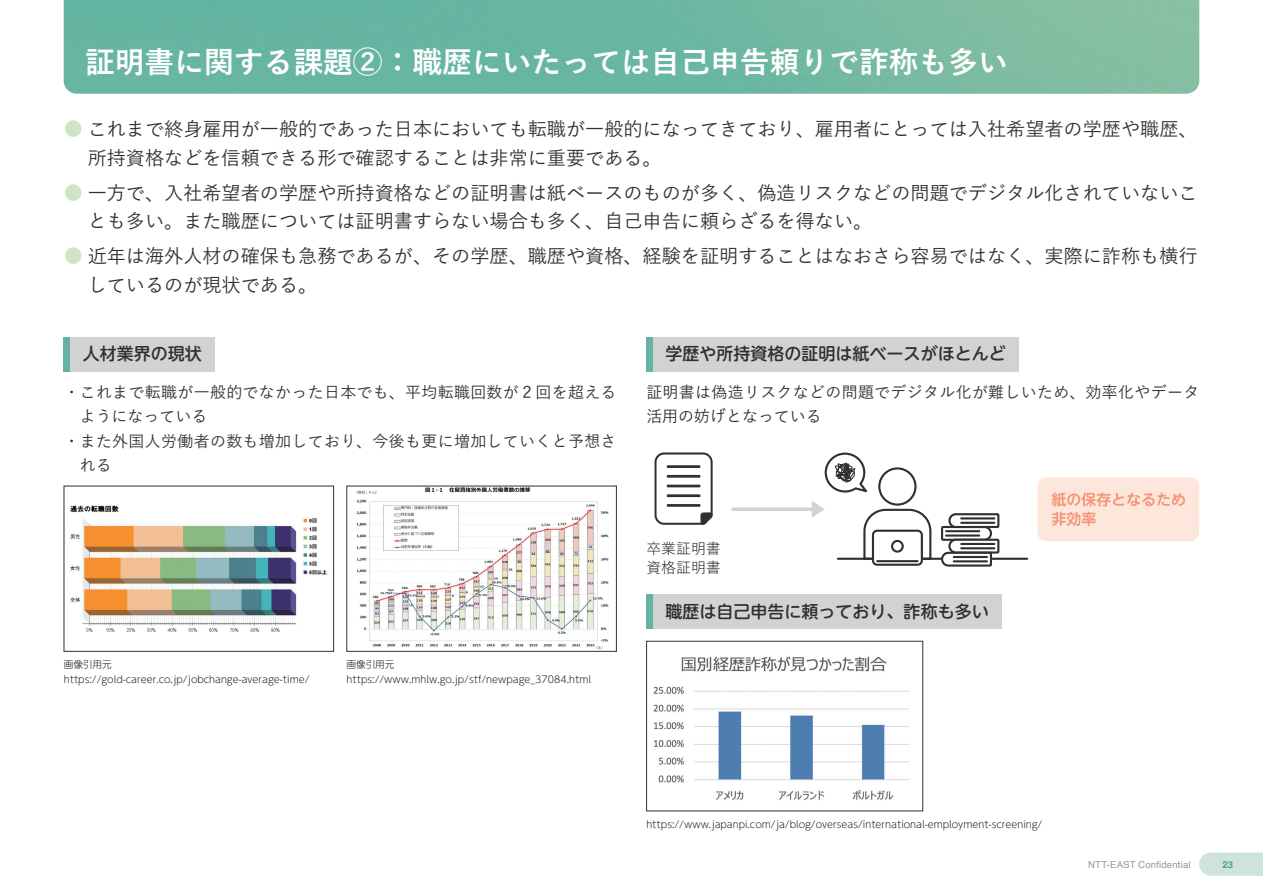
<style>
.page{position:relative;width:1263px;height:893px;background:#fff}
.page>*{position:absolute;margin:0;border:0;box-sizing:border-box;transform-origin:0 0}
.t1{font:700 29.7px "Yu Gothic";color:#fff}
.t2{font:500 19.2px/28.7px "Yu Gothic";color:#312f30}
.t3{font:500 16.95px "UD Shin M Go Pr 6 N";color:#312f30}
.t4{font:500 15.9px/24.5px "Yu Gothic";letter-spacing:.02em;color:#312f30}
.t5{font:500 15.9px "Yu Gothic";color:#312f30}
.t6{font:14.85px/19.2px "Yu Gothic";color:#231f20}
.t7{font:300 9.6px/14.4px "UD Shin M Go Pr 6 N";color:#231f20}
.t8{font:9.6px "Helvetica";letter-spacing:.02em;color:#939598}
.t9{font:700 9.6px "Helvetica";color:#4d9f89}
.s1{color:#cde5c1}
</style>
<div class="page">
<img style="left:64px;top:0;width:1135px;height:94px">
<svg style="left:1199px;top:853px;width:64px;height:23px"></svg>
<div style="left:1037px;top:477px;width:162px;height:64px;background:#fde7dc;border-radius:9px"></div>
<svg style="left:1052px;top:492px;width:133px;height:34px"></svg>
<svg style="left:654px;top:452px;width:59px;height:73px"></svg>
<hr style="left:838px;top:558px;width:189px;height:2px;background:#312f30">
<svg style="left:873px;top:531px;width:49px;height:34px"></svg>
<div style="left:872px;top:530px;width:51px;height:36px;border:2px solid #312f30;border-radius:4px"></div>
<hr style="left:877px;top:560px;width:40px;height:2px;background:#312f30">
<svg style="left:731px;top:452px;width:201px;height:109px"></svg>
<svg style="left:940px;top:513px;width:60px;height:54px"></svg>
<hr style="left:954px;top:556px;width:33px;height:2px;background:#312f30">
<hr style="left:954px;top:560px;width:33px;height:2px;background:#312f30">
<img style="left:70px;top:505px;width:257px;height:127px">
<img style="left:356px;top:488px;width:253px;height:161px">
<div style="left:646px;top:337px;width:372px;height:34px;background:#d1d2d4"></div>
<div style="left:646px;top:337px;width:7px;height:34px;background:#66b3a6"></div>
<div style="left:646px;top:594px;width:355px;height:34px;background:#d1d2d4"></div>
<div style="left:646px;top:594px;width:7px;height:34px;background:#66b3a6"></div>
<div style="left:64px;top:337px;width:151px;height:34px;background:#d1d2d4"></div>
<div style="left:64px;top:337px;width:6px;height:34px;background:#66b3a6"></div>
<img style="left:653px;top:656px;width:256px;height:144px">
<div style="left:646px;top:641px;width:277px;height:170px;border:1px solid #312f30"></div>
<h1 class="t1" style="left:85px;top:45px;width:924px">証明書に関する課題②：職歴にいたっては自己申告頼りで詐称も多い</h1>
<p class="t2" style="left:88px;top:112px;width:1111px;text-indent:-24px"><span class="s1">●</span> これまで終身雇用が一般的であった日本においても転職が一般的になってきており、雇用者にとっては入社希望者の学歴や職歴、所持資格などを信頼できる形で確認することは非常に重要である。</p>
<p class="t2" style="left:88px;top:176px;width:1111px;text-indent:-24px"><span class="s1">●</span> 一方で、入社希望者の学歴や所持資格などの証明書は紙ベースのものが多く、偽造リスクなどの問題でデジタル化されていないことも多い。また職歴については証明書すらない場合も多く、自己申告に頼らざるを得ない。</p>
<p class="t2" style="left:88px;top:240px;width:1111px;text-indent:-24px"><span class="s1">●</span> 近年は海外人材の確保も急務であるが、その学歴、職歴や資格、経験を証明することはなおさら容易ではなく、実際に詐称も横行しているのが現状である。</p>
<p class="t3" style="left:83px;top:340px;width:121px">人材業界の現状</p>
<p class="t4" style="left:64px;top:378px;width:554px">・ これまで転職が一般的でなかった日本でも、平均転職回数が２回を超える</p>
<p class="t5" style="left:80px;top:402px;width:129px">ようになっている</p>
<p class="t4" style="left:64px;top:427px;width:554px">・ また外国人労働者の数も増加しており、今後も更に増加していくと予想さ</p>
<p class="t4" style="left:80px;top:451px;width:33px">れる</p>
<p class="t7" style="left:64px;top:657px;width:247px">画像引用元https://gold-career.co.jp/jobchange-average-time/</p>
<p class="t7" style="left:347px;top:657px;width:246px">画像引用元https://www.mhlw.go.jp/stf/newpage_37084.html</p>
<p class="t3" style="left:665px;top:340px;width:342px">学歴や所持資格の証明は紙ベースがほとんど</p>
<p class="t4" style="left:646px;top:378px;width:554px">証明書は偽造リスクなどの問題でデジタル化が難しいため、効率化やデータ活用の妨げとなっている</p>
<p class="t6" style="left:646px;top:537px;width:76px">卒業証明書資格証明書</p>
<p class="t3" style="left:665px;top:597px;width:325px">職歴は自己申告に頼っており、詐称も多い</p>
<p class="t7" style="left:646px;top:817px;width:398px">https://www.japanpi.com/ja/blog/overseas/international-employment-screening/</p>
<p class="t8" style="left:1088px;top:857px;width:104px">NTT-EAST Confidential</p>
<p class="t9" style="left:1222px;top:858px;width:12px">23</p>
</div>
